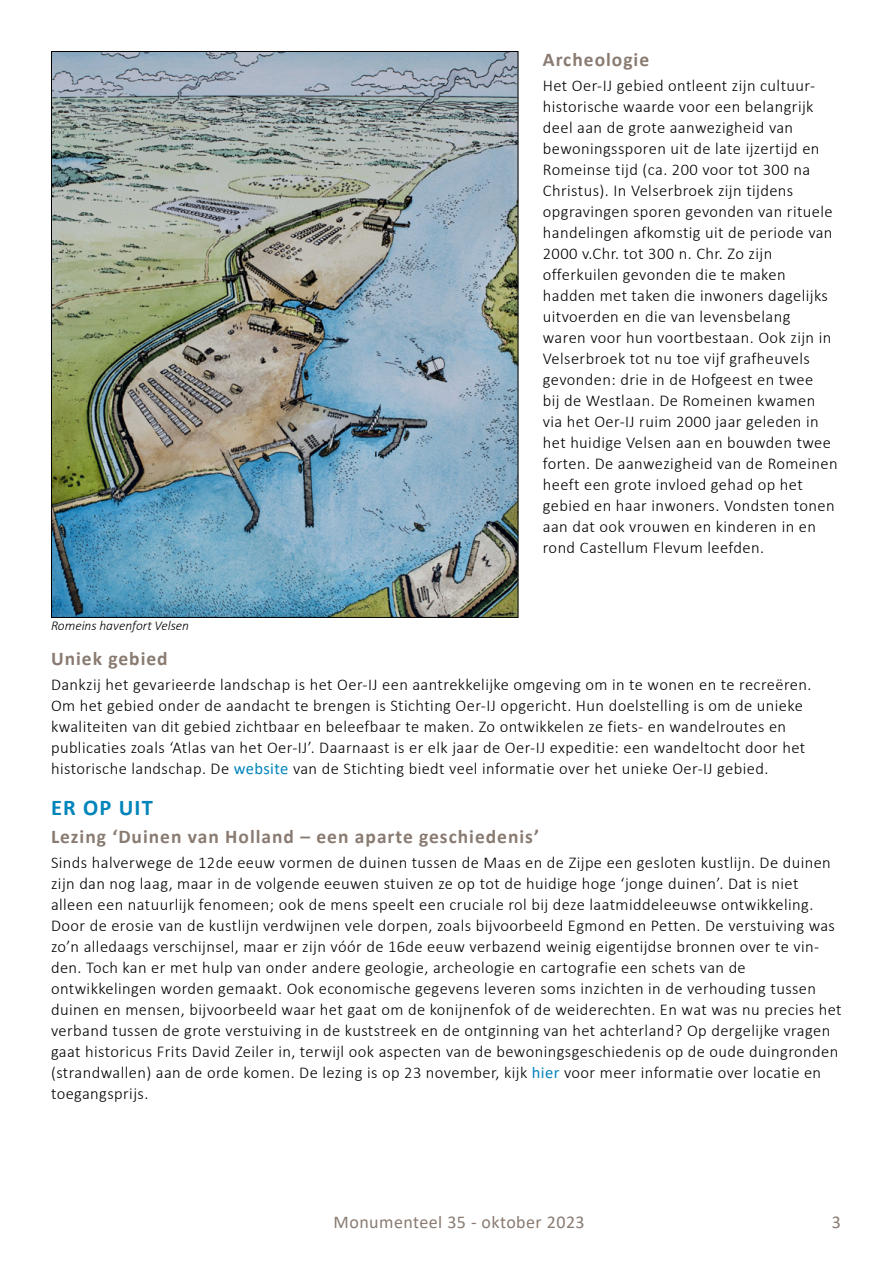
<style>
.page{position:relative;width:893px;height:1263px;background:#fff}
.page>*{position:absolute;margin:0;border:0;box-sizing:border-box;transform-origin:0 0}
.No_Spacing{font:700 22.5px "Calibri";letter-spacing:.05em;color:#0085ba}
.No_Spacing-2{font:700 19.5px "Calibri";letter-spacing:.05em;color:#897b72}
.t1{font:18px "Calibri";letter-spacing:.025em;color:#897b72}
.No_Spacing-3{font:300 16.5px/21px "Calibri";letter-spacing:.025em;color:#000}
.Bijschrift{font:italic 300 13.5px "Calibri";color:#000}
.s1{font-weight:400;color:#0085ba}
</style>
<div class="page">
<img style="left:53px;top:53px;width:463px;height:563px">
<p class="No_Spacing-2" style="left:543px;top:45px;width:108px">Archeologie</p>
<p class="No_Spacing-3" style="left:543px;top:75px;width:296px">Het Oer-IJ gebied ontleent zijn cultuur&shy;historische waarde voor een belangrijk deel aan de grote aanwezigheid van bewoningssporen uit de late ijzertijd en Romeinse tijd (ca. 200 voor tot 300 na Christus). In Velserbroek zijn tijdens opgravingen sporen gevonden van rituele handelingen afkomstig uit de periode van 2000 v.Chr. tot 300 n. Chr. Zo zijn offerkuilen gevonden die te maken hadden met taken die inwoners dagelijks uitvoerden en die van levensbelang<br>waren voor hun voortbestaan. Ook zijn in Velserbroek tot nu toe vijf grafheuvels gevonden: drie in de Hofgeest en twee<br>bij de Westlaan. De Romeinen kwamen via het Oer-IJ ruim 2000 jaar geleden in het huidige Velsen aan en bouwden twee forten. De aanwezigheid van de Romeinen heeft een grote invloed gehad op het gebied en haar inwoners. Vondsten tonen aan dat ook vrouwen en kinderen in en rond Castellum Flevum leefden.</p>
<p class="Bijschrift" style="left:51px;top:617px;width:140px">Romeins havenfort Velsen</p>
<p class="No_Spacing-2" style="left:51px;top:644px;width:118px">Uniek gebied</p>
<p class="No_Spacing-3" style="left:51px;top:674px;width:762px">Dankzij het gevarieerde landschap is het Oer-IJ een aantrekkelijke omgeving om in te wonen en te recreëren.<br>Om het gebied onder de aandacht te brengen is Stichting Oer-IJ opgericht. Hun doelstelling is om de unieke kwaliteiten van dit gebied zichtbaar en beleefbaar te maken. Zo ontwikkelen ze fiets- en wandelroutes en publicaties zoals ‘Atlas van het Oer-IJ’. Daarnaast is er elk jaar de Oer-IJ expeditie: een wandeltocht door het historische landschap. De <span class="s1">website</span> van de Stichting biedt veel informatie over het unieke Oer-IJ gebied.</p>
<p class="No_Spacing" style="left:51px;top:792px;width:103px">ER OP UIT</p>
<p class="No_Spacing-2" style="left:51px;top:822px;width:490px">Lezing ‘Duinen van Holland – een aparte geschiedenis’</p>
<p class="No_Spacing-3" style="left:51px;top:852px;width:792px">Sinds halverwege de 12de eeuw vormen de duinen tussen de Maas en de Zijpe een gesloten kustlijn. De duinen zijn dan nog laag, maar in de volgende eeuwen stuiven ze op tot de huidige hoge ‘jonge duinen’. Dat is niet alleen een natuurlijk fenomeen; ook de mens speelt een cruciale rol bij deze laatmiddeleeuwse ontwikkeling.<br>Door de erosie van de kustlijn verdwijnen vele dorpen, zoals bijvoorbeeld Egmond en Petten. De verstuiving was zo’n alledaags verschijnsel, maar er zijn vóór de 16de eeuw verbazend weinig eigentijdse bronnen over te vin&shy;den. Toch kan er met hulp van onder andere geologie, archeologie en cartografie een schets van de ontwikkelingen worden gemaakt. Ook economische gegevens leveren soms inzichten in de verhouding tussen duinen en mensen, bijvoorbeeld waar het gaat om de konijnenfok of de weiderechten. En wat was nu precies het verband tussen de grote verstuiving in de kuststreek en de ontginning van het achterland? Op dergelijke vragen gaat historicus Frits David Zeiler in, terwijl ook aspecten van de bewoningsgeschiedenis op de oude duingronden (strandwallen) aan de orde komen. De lezing is op 23 november, kijk <span class="s1">hier</span> voor meer informatie over locatie en toegangsprijs.</p>
<p class="t1" style="left:334px;top:1209px;width:253px">Monumenteel 35 - oktober 2023</p>
<p class="t1" style="left:832px;top:1209px;width:11px">3</p>
</div>
